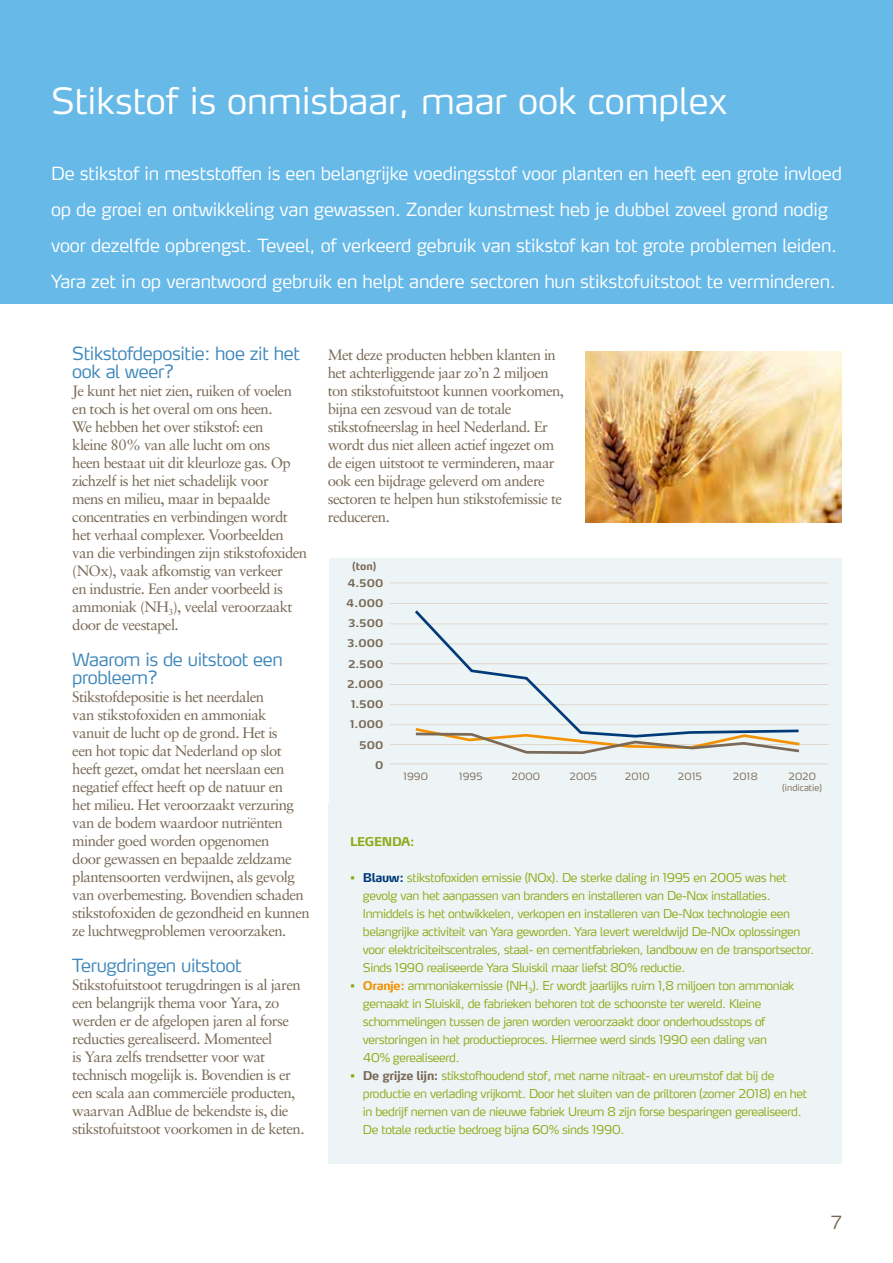
<style>
.page{position:relative;width:893px;height:1263px;background:#fff}
.page>*{position:absolute;margin:0;border:0;box-sizing:border-box;transform-origin:0 0}
.t1{font:300 36px "Max LF";color:#fff}
.t2{font:300 18px/36px "Max LF";letter-spacing:-.01em;color:#fff}
.t3{font:300 18px/18px "Max LF";letter-spacing:-.02em;color:#3e87bb}
.t4{font:300 18px "Max LF";color:#796956}
.t5{font:15px/18px "Sabon";letter-spacing:-.04em;color:#796956}
.t6{font:300 12px/18px "Max LF";letter-spacing:-.03em;color:#8ba915}
.t7{font:700 12px "Max LF";letter-spacing:-.03em;color:#8ba915}
.t8{font:700 10.5px/20.2px "Max LF";letter-spacing:.015em;color:#796956;text-align:right}
.t9{font:300 9.9px "Max LF";letter-spacing:.03em;color:#796956}
.t10{font:300 9px "Max LF";color:#796956}
.s1{font-weight:700;color:#003a78}
.s2{font-weight:700;color:#f39200}
.s3{font-weight:700;color:#796956}
</style>
<div class="page">
<div style="left:329px;top:558px;width:513px;height:263px;background:#edf4f5"></div>
<div style="left:0;top:0;width:893px;height:303px;background:#67b9e8"></div>
<div style="left:329px;top:804px;width:513px;height:360px;background:#edf4f5"></div>
<hr style="left:390px;top:763px;width:438px;height:1px;background:#dfd7cd">
<hr style="left:390px;top:744px;width:438px;height:1px;background:#dfd7cd">
<hr style="left:390px;top:724px;width:438px;height:1px;background:#dfd7cd">
<hr style="left:390px;top:704px;width:438px;height:1px;background:#dfd7cd">
<hr style="left:390px;top:684px;width:438px;height:1px;background:#dfd7cd">
<hr style="left:390px;top:663px;width:438px;height:1px;background:#dfd7cd">
<hr style="left:390px;top:643px;width:438px;height:1px;background:#dfd7cd">
<hr style="left:390px;top:623px;width:438px;height:1px;background:#dfd7cd">
<hr style="left:390px;top:603px;width:438px;height:1px;background:#dfd7cd">
<hr style="left:390px;top:583px;width:438px;height:1px;background:#dfd7cd">
<svg style="left:412px;top:610px;width:389px;height:116px"></svg>
<svg style="left:415px;top:726px;width:385px;height:28px"></svg>
<img style="left:586px;top:351px;width:256px;height:171px">
<h1 class="t1" style="left:51px;top:78px;width:677px">Stikstof is onmisbaar, maar ook complex</h1>
<p class="t2" style="left:51px;top:155px;width:792px">De stikstof in meststoffen is een belangrijke voedingsstof voor planten en heeft een grote invloed op de groei en ontwikkeling van gewassen. Zonder kunstmest heb je dubbel zoveel grond nodig voor dezelfde opbrengst. Teveel, of verkeerd gebruik van stikstof kan tot grote problemen leiden.<br>Yara zet in op verantwoord gebruik en helpt andere sectoren hun stikstofuitstoot te verminderen.</p>
<p class="t3" style="left:72px;top:344px;width:229px">Stikstofdepositie: hoe zit het ook al weer?</p>
<p class="t5" style="left:72px;top:382px;width:237px">Je kunt het niet zien, ruiken of voelen en toch is het overal om ons heen.<br>We hebben het over stikstof: een<br>kleine 80% van alle lucht om ons<br>heen bestaat uit dit kleurloze gas. Op zichzelf is het niet schadelijk voor<br>mens en milieu, maar in bepaalde concentraties en verbindingen wordt het verhaal complexer. Voorbeelden van die verbindingen zijn stikstofoxiden (NOx), vaak afkomstig van verkeer<br>en industrie. Een ander voorbeeld is ammoniak (NH<sub>3</sub>), veelal veroorzaakt door de veestapel.</p>
<p class="t3" style="left:72px;top:650px;width:212px">Waarom is de uitstoot een probleem?</p>
<p class="t5" style="left:72px;top:688px;width:239px">Stikstofdepositie is het neerdalen<br>van stikstofoxiden en ammoniak<br>vanuit de lucht op de grond. Het is<br>een hot topic dat Nederland op slot heeft gezet, omdat het neerslaan een negatief effect heeft op de natuur en<br>het milieu. Het veroorzaakt verzuring van de bodem waardoor nutriënten minder goed worden opgenomen<br>door gewassen en bepaalde zeldzame plantensoorten verdwijnen, als gevolg van overbemesting. Bovendien schaden stikstofoxiden de gezondheid en kunnen ze luchtwegproblemen veroorzaken.</p>
<p class="t3" style="left:72px;top:956px;width:171px">Terugdringen uitstoot</p>
<p class="t5" style="left:72px;top:976px;width:234px">Stikstofuitstoot terugdringen is al jaren een belangrijk thema voor Yara, zo werden er de afgelopen jaren al forse reducties gerealiseerd. Momenteel<br>is Yara zelfs trendsetter voor wat technisch mogelijk is. Bovendien is er een scala aan commerciële producten, waarvan AdBlue de bekendste is, die stikstofuitstoot voorkomen in de keten.</p>
<p class="t5" style="left:328px;top:346px;width:238px">Met deze producten hebben klanten in het achterliggende jaar zo’n 2 miljoen ton stikstofuitstoot kunnen voorkomen, bijna een zesvoud van de totale stikstofneerslag in heel Nederland. Er wordt dus niet alleen actief ingezet om de eigen uitstoot te verminderen, maar ook een bijdrage geleverd om andere sectoren te helpen hun stikstofemissie te reduceren.</p>
<p class="t8" style="left:352px;top:556px;width:26px">(ton)</p>
<p class="t8" style="left:346px;top:572px;width:39px">4.500<br>4.000<br>3.500<br>3.000<br>2.500<br>2.000<br>1.500<br>1.000<br>500<br>0</p>
<p class="t9" style="left:403px;top:770px;width:26px">1990</p>
<p class="t9" style="left:459px;top:770px;width:25px">1995</p>
<p class="t9" style="left:511px;top:770px;width:30px">2000</p>
<p class="t9" style="left:569px;top:770px;width:29px">2005</p>
<p class="t9" style="left:625px;top:770px;width:27px">2010</p>
<p class="t9" style="left:678px;top:770px;width:25px">2015</p>
<p class="t9" style="left:733px;top:770px;width:26px">2018</p>
<p class="t9" style="left:788px;top:770px;width:29px">2020</p>
<p class="t10" style="left:782px;top:782px;width:41px">(indicatie)</p>
<p class="t7" style="left:350px;top:834px;width:66px">LEGENDA:</p>
<p class="t6" style="left:363px;top:868px;width:453px;text-indent:-13px">• <span class="s1">Blauw:</span> stikstofoxiden emissie (NOx). De sterke daling in 1995 en 2005 was het gevolg van het aanpassen van branders en installeren van De-Nox installaties.<br>Inmiddels is het ontwikkelen, verkopen en installeren van De-Nox technologie een belangrijke activiteit van Yara geworden. Yara levert wereldwijd De-NOx oplossingen voor elektriciteitscentrales, staal- en cementfabrieken, landbouw en de transportsector.<br>Sinds 1990 realiseerde Yara Sluiskil maar liefst 80% reductie.</p>
<p class="t6" style="left:363px;top:976px;width:433px;text-indent:-13px">• <span class="s2">Oranje:</span> ammoniakemissie (NH<sub>3</sub>). Er wordt jaarlijks ruim 1,8 miljoen ton ammoniak gemaakt in Sluiskil, de fabrieken behoren tot de schoonste ter wereld. Kleine schommelingen tussen de jaren worden veroorzaakt door onderhoudsstops of verstoringen in het productieproces. Hiermee werd sinds 1990 een daling van 40% gerealiseerd.</p>
<p class="t6" style="left:363px;top:1066px;width:446px;text-indent:-13px">• <span class="s3">De grijze lijn:</span> stikstofhoudend stof, met name nitraat- en ureumstof dat bij de productie en verlading vrijkomt. Door het sluiten van de priltoren (zomer 2018) en het in bedrijf nemen van de nieuwe fabriek Ureum 8 zijn forse besparingen gerealiseerd.<br>De totale reductie bedroeg bijna 60% sinds 1990.</p>
<p class="t4" style="left:831px;top:1211px;width:12px">7</p>
</div>
